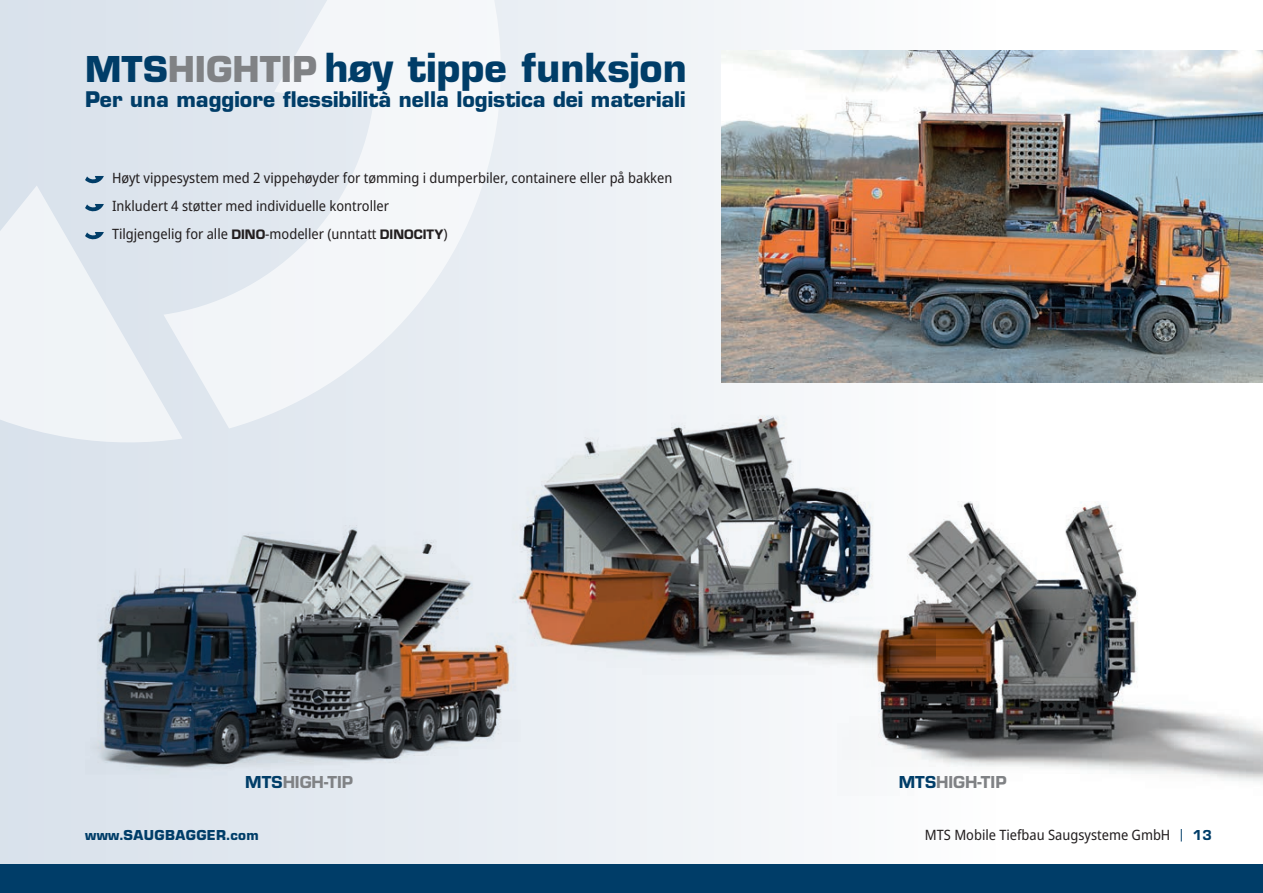
<style>
.page{position:relative;width:1263px;height:893px;background:#fff}
.page>*{position:absolute;margin:0;border:0;box-sizing:border-box;transform-origin:0 0}
.Headline_30__weiss{font:700 39px "Eurostile";color:#003d68}
.Headline_30__weiss-2{font:700 21px "Eurostile";color:#003d68}
.t1{font:18px "Eurostile Hea";color:#808285}
.t2{font:900 15px "Eurostile";letter-spacing:.03em;color:#003d68}
.Flies_10__Tab_weiss{font:semi-condensed 14.25px "Noto Sans";color:#231f20}
.s1{font-weight:900}
.s2{font-weight:900;color:#808285}
.s3{font-family:"Eurostile Hea";font-stretch:normal}
.s4{color:#003d68}
.s5{font-family:"Eurostile";font-stretch:normal;font-size:15px;color:#003d68}
.s6{font-family:"Eurostile Hea";font-stretch:normal;font-size:15px;color:#003d68}
</style>
<div class="page">
<div style="left:0;top:0;width:1000px;height:893px;background:linear-gradient(to right,#d7e0ea,#fcfdfd)"></div>
<hr style="left:0;top:0;width:1px;height:893px;background:#b1c3d7">
<svg style="left:182px;top:0;width:320px;height:428px"></svg>
<svg style="left:0;top:0;width:182px;height:444px;fill:#dde4ed"></svg>
<img style="left:721px;top:51px;width:542px;height:332px">
<img style="left:85px;top:491px;width:436px;height:327px">
<img style="left:500px;top:403px;width:436px;height:287px">
<img style="left:837px;top:502px;width:426px;height:297px">
<svg style="left:85px;top:176px;width:19px;height:8px"></svg>
<svg style="left:85px;top:204px;width:19px;height:8px"></svg>
<svg style="left:85px;top:232px;width:19px;height:8px"></svg>
<div style="left:0;top:864px;width:1263px;height:29px;background:#003d68"></div>
<p class="Headline_30__weiss" style="left:85px;top:44px;width:603px"><span class="s1">MTS</span><span class="s2">HIGHTIP</span> høy tippe funksjon</p>
<p class="Headline_30__weiss-2" style="left:85px;top:87px;width:602px">Per una maggiore flessibilità nella logistica dei materiali</p>
<p class="Flies_10__Tab_weiss" style="left:112px;top:168px;width:562px">Høyt vippesystem med 2 vippehøyder for tømming i dumperbiler, containere eller på bakken</p>
<p class="Flies_10__Tab_weiss" style="left:112px;top:196px;width:279px">Inkludert 4 støtter med individuelle kontroller</p>
<p class="Flies_10__Tab_weiss" style="left:112px;top:224px;width:337px">Tilgjengelig for alle <span class="s3">DINO</span>-modeller (unntatt <span class="s3">DINOCITY</span>)</p>
<p class="t1" style="left:245px;top:770px;width:109px"><span class="s4">MTS</span>HIGH-TIP</p>
<p class="t1" style="left:899px;top:770px;width:109px"><span class="s4">MTS</span>HIGH-TIP</p>
<p class="t2" style="left:85px;top:824px;width:175px">www.SAUGBAGGER.com</p>
<p class="Flies_10__Tab_weiss" style="left:925px;top:825px;width:288px">MTS Mobile Tiefbau Saugsysteme GmbH <span class="s5">|</span> <span class="s6">13</span></p>
</div>
